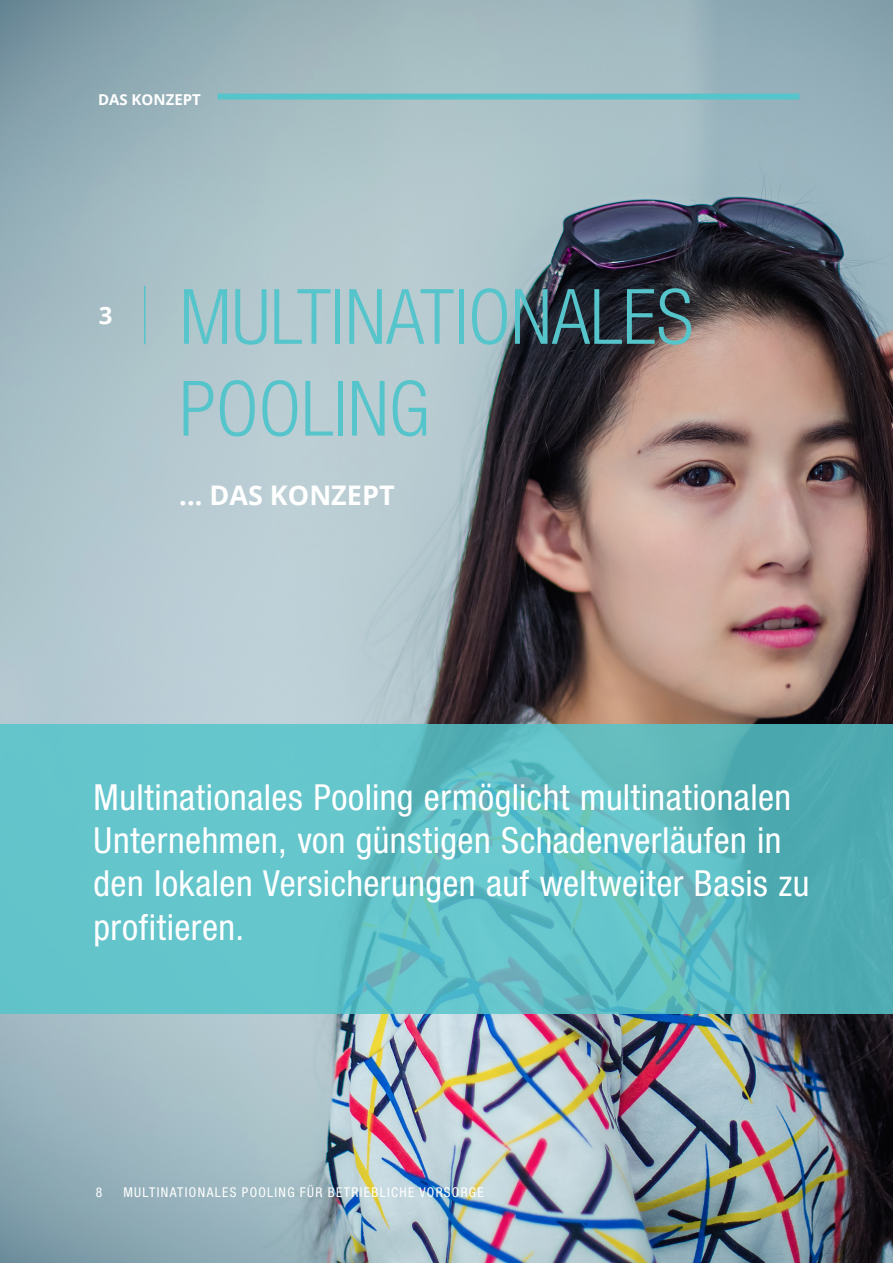
<style>
.page{position:relative;width:893px;height:1263px;background:#fff}
.page>*{position:absolute;margin:0;border:0;box-sizing:border-box;transform-origin:0 0}
.Page_Header_-_Blue{font:300 condensed 76.5px/91.8px "Helvetica Neue LT Pro";color:#56c5cb}
.Page_Header_Subtext{font:condensed 36px/43.2px "Helvetica Neue LT Pro";letter-spacing:.01em;color:#fff}
.Page_Header_-_White{font:700 27px "Open Sans";color:#fff}
.Page_Section_Title_-_Bold_White{font:700 24px "Open Sans";color:#fff}
.Page_Section_Title_-_Black{font:700 15px "Open Sans";color:#fff}
.t1{font:condensed 13.5px "Helvetica Neue LT Pro";letter-spacing:.095em;color:#fff}
</style>
<div class="page">
<img style="left:0;top:0;width:893px;height:1263px">
<svg style="left:0;top:724px;width:893px;height:289px;background:#5ebdc3"></svg>
<hr style="left:144px;top:286px;width:1px;height:58px;background:#56c5cb">
<div style="left:218px;top:94px;width:581px;height:6px;background:#56c5cb"></div>
<p class="Page_Section_Title_-_Black" style="left:98px;top:89px;width:104px">DAS KONZEPT</p>
<p class="Page_Section_Title_-_Bold_White" style="left:99px;top:299px;width:15px">3</p>
<p class="Page_Header_-_Blue" style="left:179px;top:271px;width:516px">MULTINATIONALES<br>POOLING</p>
<p class="Page_Header_-_White" style="left:179px;top:477px;width:217px">... DAS KONZEPT</p>
<p class="Page_Header_Subtext" style="left:94px;top:775px;width:717px">Multinationales Pooling ermöglicht multinationalen Unternehmen, von günstigen Schadenverläufen in den lokalen Versicherungen auf weltweiter Basis zu profitieren.</p>
<p class="t1" style="left:96px;top:1184px;width:8px">8</p>
<p class="t1" style="left:123px;top:1184px;width:362px">MULTINATIONALES POOLING FÜR BETRIEBLICHE VORSORGE</p>
</div>
